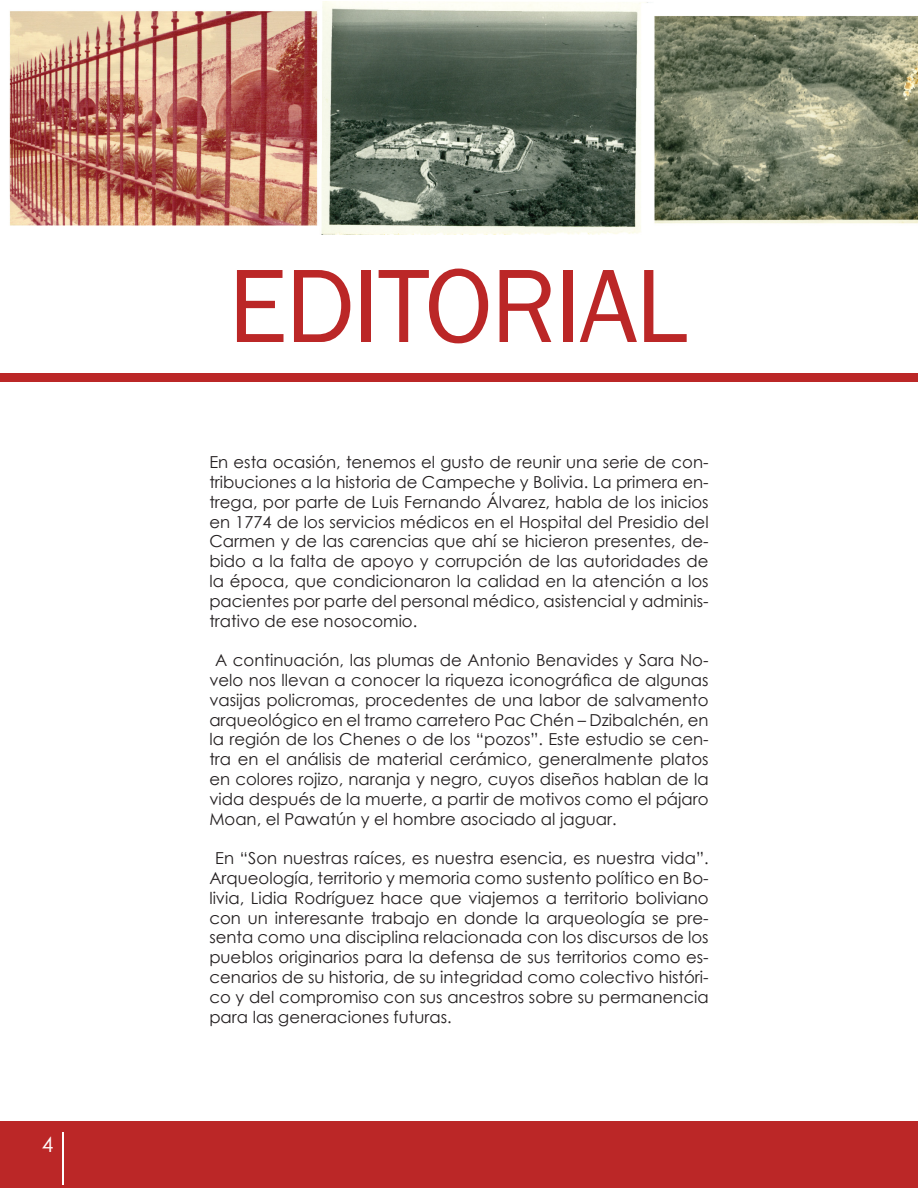
<style>
.page{position:relative;width:918px;height:1188px;background:#fff}
.page>*{position:absolute;margin:0;border:0;box-sizing:border-box;transform-origin:0 0}
.t1{font:108px "Franklin Gothic";letter-spacing:-.02em;color:#bb2727}
.t2{font:21px "Century Gothic";color:#fff}
.t3{font:16.5px/19.8px "Century Gothic";color:#231f20;text-align:justify}
</style>
<div class="page">
<div style="left:0;top:1122px;width:918px;height:66px;background:#bb2727"></div>
<hr style="left:63px;top:1132px;width:1px;height:53px;background:#fff">
<div style="left:1px;top:374px;width:917px;height:8px;background:#bb2727"></div>
<img style="left:9px;top:1px;width:909px;height:233px">
<p class="t2" style="left:42px;top:1130px;width:13px">4</p>
<p class="t1" style="left:228px;top:239px;width:462px">EDITORIAL</p>
<p class="t3" style="left:209px;top:452px;width:501px">En esta ocasión, tenemos el gusto de reunir una serie de con&shy;tribuciones a la historia de Campeche y Bolivia. La primera en&shy;trega, por parte de Luis Fernando Álvarez, habla de los inicios en 1774 de los servicios médicos en el Hospital del Presidio del Carmen y de las carencias que ahí se hicieron presentes, de&shy;bido a la falta de apoyo y corrupción de las autoridades de la época, que condicionaron la calidad en la atención a los pacientes por parte del personal médico, asistencial y adminis&shy;trativo de ese nosocomio.</p>
<p class="t3" style="left:209px;top:650px;width:501px;text-indent:6px">A continuación, las plumas de Antonio Benavides y Sara No&shy;velo nos llevan a conocer la riqueza iconográfica de algunas vasijas policromas, procedentes de una labor de salvamento arqueológico en el tramo carretero Pac Chén – Dzibalchén, en la región de los Chenes o de los “pozos”. Este estudio se cen&shy;tra en el análisis de material cerámico, generalmente platos en colores rojizo, naranja y negro, cuyos diseños hablan de la vida después de la muerte, a partir de motivos como el pájaro Moan, el Pawatún y el hombre asociado al jaguar.</p>
<p class="t3" style="left:209px;top:848px;width:501px;text-indent:6px">En “Son nuestras raíces, es nuestra esencia, es nuestra vida”.<br>Arqueología, territorio y memoria como sustento político en Bo&shy;livia, Lidia Rodríguez hace que viajemos a territorio boliviano con un interesante trabajo en donde la arqueología se pre&shy;senta como una disciplina relacionada con los discursos de los pueblos originarios para la defensa de sus territorios como es&shy;cenarios de su historia, de su integridad como colectivo históri&shy;co y del compromiso con sus ancestros sobre su permanencia para las generaciones futuras.</p>
</div>
